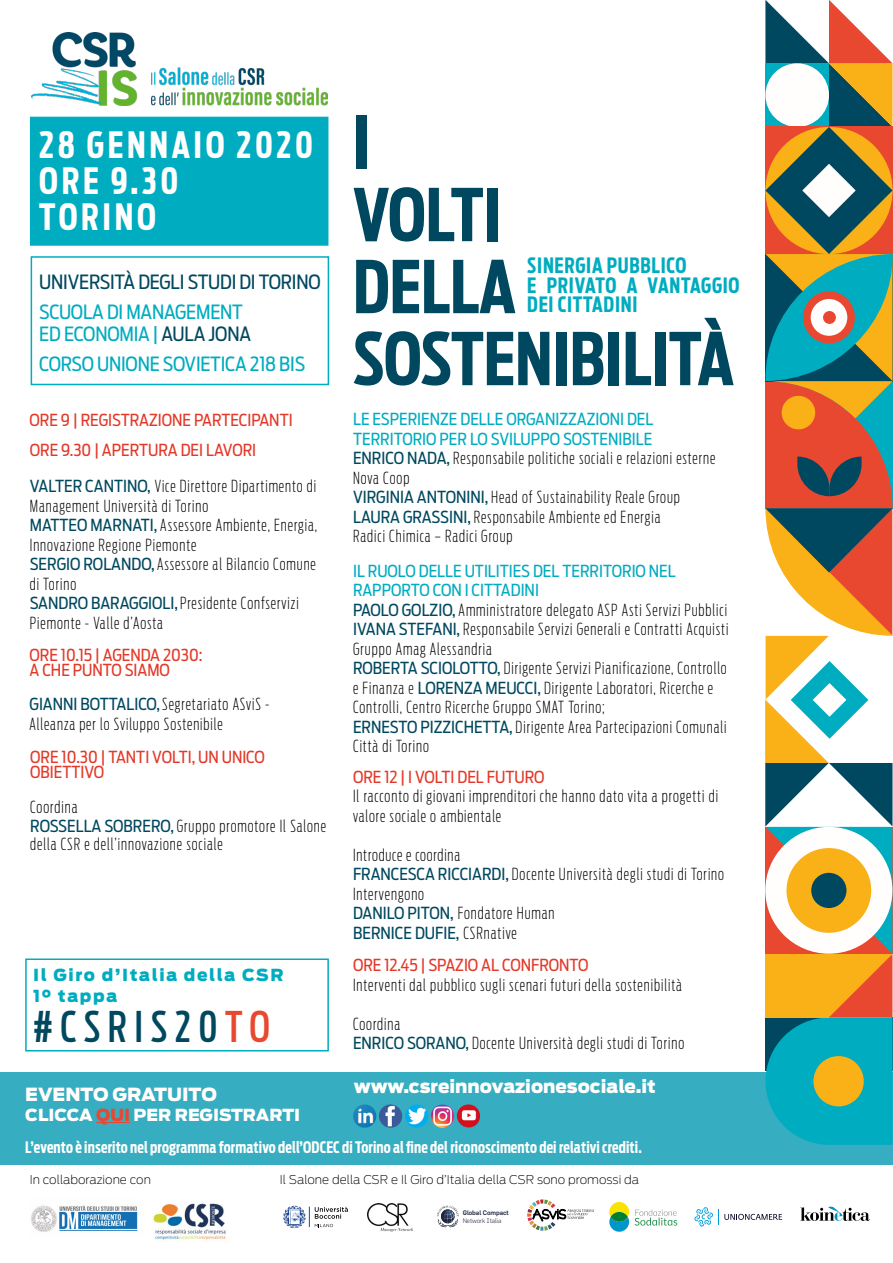
<style>
.page{position:relative;width:893px;height:1263px;background:#fff}
.page>*{position:absolute;margin:0;border:0;box-sizing:border-box;transform-origin:0 0}
.t1{font:700 72px/72px "Antenna Extra Cond";color:#00485f}
.t2{font:500 42px "Antenna Extra Cond";letter-spacing:.18em;color:#00485f}
.t3{font:700 36px/36px "Antenna Extra Cond";letter-spacing:.1em;color:#fffefd}
.t4{font:700 21px/19.5px "Antenna Extra Cond";letter-spacing:.035em;color:#00acc0}
.t5{font:19.5px/22.5px "Antenna Cond";letter-spacing:-.01em;color:#00acc0}
.t6{font:19.5px "Antenna Cond";letter-spacing:-.01em;color:#00485f}
.t7{font:900 18px "Antenna";color:#fffefd}
.t8{font:200 16.5px/19.5px "Antenna Extra Cond";letter-spacing:.06em;color:#000}
.t9{font:16.5px/15px "Antenna Cond";color:#e33929}
.t10{font:16.5px/19.5px "Antenna Cond";color:#00acc0}
.t11{font:900 16.5px/21px "Antenna";letter-spacing:.1em;color:#00acc0}
.t12{font:900 16.5px "Antenna";color:#fffefd}
.t13{font:700 15.75px "Antenna Extra Cond";letter-spacing:.01em;color:#fffefd}
.t14{font:200 12px "Antenna";color:#000}
.t15{font:500 6.45px "Flama";letter-spacing:-.02em;color:#23273d}
.t16{font:300 6.45px "Flama";letter-spacing:-.02em;color:#23273d}
.s1{color:#00485f}
.s2{font-family:"Antenna Cond";font-weight:400;color:#00485f}
.s3{color:#e94830}
.s4{font-family:"Antenna Extra Cond";font-weight:200;color:#000}
</style>
<div class="page">
<div style="left:25px;top:958px;width:304px;height:93px;border:2px solid #00acc0"></div>
<div style="left:0;top:1072px;width:893px;height:93px;background:#36adc0"></div>
<div style="left:30px;top:117px;width:298px;height:129px;background:#00acc0;border:2px solid #00acc0"></div>
<div style="left:31px;top:256px;width:298px;height:129px;border:2px solid #00acc0"></div>
<img style="left:31px;top:33px;width:297px;height:72px">
<svg style="left:765px;top:0;width:128px;height:1145px"></svg>
<svg style="left:283px;top:1205px;width:65px;height:23px"></svg>
<img style="left:368px;top:1203px;width:45px;height:29px">
<svg style="left:694px;top:1207px;width:88px;height:19px"></svg>
<svg style="left:800px;top:1207px;width:70px;height:14px"></svg>
<svg style="left:527px;top:1199px;width:67px;height:32px"></svg>
<svg style="left:609px;top:1202px;width:20px;height:30px"></svg>
<svg style="left:611px;top:1212px;width:17px;height:10px"></svg>
<svg style="left:635px;top:1209px;width:42px;height:16px"></svg>
<svg style="left:437px;top:1205px;width:22px;height:22px"></svg>
<img style="left:31px;top:1205px;width:107px;height:27px">
<img style="left:153px;top:1203px;width:73px;height:39px">
<img style="left:431px;top:1104px;width:23px;height:24px;border-radius:12px">
<img style="left:457px;top:1104px;width:23px;height:24px;border-radius:12px">
<img style="left:405px;top:1104px;width:23px;height:24px;border-radius:12px">
<img style="left:379px;top:1104px;width:23px;height:24px;border-radius:12px">
<hr style="left:96px;top:1122px;width:34px;height:1px;background:#e94830">
<img style="left:353px;top:1104px;width:23px;height:24px;border-radius:12px">
<h3 class="t3" style="left:39px;top:127px;width:275px">28 GENNAIO 2020<br>ORE 9.30<br>TORINO</h3>
<p class="t6" style="left:39px;top:270px;width:283px">UNIVERSITÀ DEGLI STUDI DI TORINO</p>
<p class="t5" style="left:39px;top:300px;width:213px">SCUOLA DI MANAGEMENT<br>ED ECONOMIA | <span class="s1">AULA JONA</span></p>
<p class="t5" style="left:39px;top:353px;width:267px">CORSO UNIONE SOVIETICA 218 BIS</p>
<p class="t9" style="left:29px;top:405px;width:265px;line-height:30.2px">ORE 9 | REGISTRAZIONE PARTECIPANTI<br>ORE 9.30 | APERTURA DEI LAVORI</p>
<p class="t8" style="left:30px;top:477px;width:289px"><span class="s2">VALTER CANTINO,</span> Vice Direttore Dipartimento di Management Università di Torino<br><span class="s2">MATTEO MARNATI,</span> Assessore Ambiente, Energia, Innovazione Regione Piemonte<br><span class="s2">SERGIO ROLANDO,</span> Assessore al Bilancio Comune di Torino<br><span class="s2">SANDRO BARAGGIOLI,</span> Presidente Confservizi Piemonte - Valle d’Aosta</p>
<p class="t9" style="left:29px;top:647px;width:175px">ORE 10.15 | AGENDA 2030:<br>A CHE PUNTO SIAMO</p>
<p class="t8" style="left:29px;top:695px;width:241px"><span class="s2">GIANNI BOTTALICO,</span>Segretariato ASviS -<br>Alleanza per lo Sviluppo Sostenibile</p>
<p class="t9" style="left:30px;top:750px;width:236px">ORE 10.30 | TANTI VOLTI, UN UNICO<br>OBIETTIVO</p>
<p class="t8" style="left:30px;top:797px;width:297px">Coordina<br><span class="s2">ROSSELLA SOBRERO,</span>Gruppo promotore Il Salone</p>
<p class="t8" style="left:30px;top:834px;width:194px">della CSR e dell’innovazione sociale</p>
<p class="t11" style="left:33px;top:965px;width:252px">Il Giro d’Italia della CSR<br>1° tappa</p>
<h2 class="t2" style="left:33px;top:1001px;width:239px">#CSRIS20<span class="s3">TO</span></h2>
<h1 class="t1" style="left:353px;top:107px;width:382px">I<br>VOLTI<br>DELLA<br>SOSTENIBILITÀ</h1>
<p class="t4" style="left:527px;top:256px;width:214px">SINERGIA PUBBLICO<br>E PRIVATO A VANTAGGIO<br>DEI CITTADINI</p>
<p class="t10" style="left:353px;top:409px;width:302px">LE ESPERIENZE DELLE ORGANIZZAZIONI DEL<br>TERRITORIO PER LO SVILUPPO SOSTENIBILE</p>
<p class="t8" style="left:353px;top:448px;width:364px"><span class="s2">ENRICO NADA,</span>Responsabile politiche sociali e relazioni esterne Nova Coop<br><span class="s2">VIRGINIA ANTONINI,</span> Head of Sustainability Reale Group <span class="s2">LAURA GRASSINI,</span>Responsabile Ambiente ed Energia<br>Radici Chimica – Radici Group</p>
<p class="t10" style="left:353px;top:561px;width:324px">IL RUOLO DELLE UTILITIES DEL TERRITORIO NEL<br>RAPPORTO CON I CITTADINI</p>
<p class="t8" style="left:353px;top:600px;width:377px"><span class="s2">PAOLO GOLZIO,</span>Amministratore delegato ASP Asti Servizi Pubblici <span class="s2">IVANA STEFANI,</span> Responsabile Servizi Generali e Contratti Acquisti Gruppo Amag Alessandria<br><span class="s2">ROBERTA SCIOLOTTO,</span> Dirigente Servizi Pianificazione, Controllo e Finanza e <span class="s2">LORENZA MEUCCI,</span> Dirigente Laboratori, Ricerche e Controlli, Centro Ricerche Gruppo SMAT Torino;<br><span class="s2">ERNESTO PIZZICHETTA,</span> Dirigente Area Partecipazioni Comunali Città di Torino</p>
<p class="t9" style="left:353px;top:769px;width:193px">ORE 12 | I VOLTI DEL FUTURO</p>
<p class="t8" style="left:353px;top:786px;width:366px">Il racconto di giovani imprenditori che hanno dato vita a progetti di valore sociale o ambientale</p>
<p class="t8" style="left:353px;top:845px;width:373px">Introduce e coordina<br><span class="s2">FRANCESCA RICCIARDI,</span> Docente Università degli studi di Torino<br>Intervengono<br><span class="s2">DANILO PITON,</span> Fondatore Human</p>
<p class="t9" style="left:353px;top:916px;width:237px;line-height:32.7px"><span class="s1">BERNICE DUFIE,</span> <span class="s4">CSRnative<br></span>ORE 12.45 | SPAZIO AL CONFRONTO</p>
<p class="t8" style="left:353px;top:975px;width:330px">Interventi dal pubblico sugli scenari futuri della sostenibilità</p>
<p class="t8" style="left:353px;top:1014px;width:333px">Coordina<br><span class="s2">ENRICO SORANO,</span> Docente Università degli studi di Torino</p>
<p class="t7" style="left:354px;top:1075px;width:304px">www.csreinnovazionesociale.it</p>
<p class="t7" style="left:25px;top:1084px;width:193px">EVENTO GRATUITO</p>
<p class="t12" style="left:25px;top:1105px;width:277px">CLICCA <span class="s3">QUI</span> PER REGISTRARTI</p>
<p class="t13" style="left:25px;top:1137px;width:618px">L’evento è inserito nel programma formativo dell’ODCEC di Torino al fine del riconoscimento dei relativi crediti.</p>
<p class="t14" style="left:30px;top:1173px;width:123px">In collaborazione con</p>
<p class="t14" style="left:280px;top:1173px;width:361px">Il Salone della CSR e Il Giro d’Italia della CSR sono promossi da</p>
<p class="t15" style="left:463px;top:1208px;width:47px">Global Compact</p>
<p class="t16" style="left:463px;top:1217px;width:40px">Network Italia</p>
</div>
